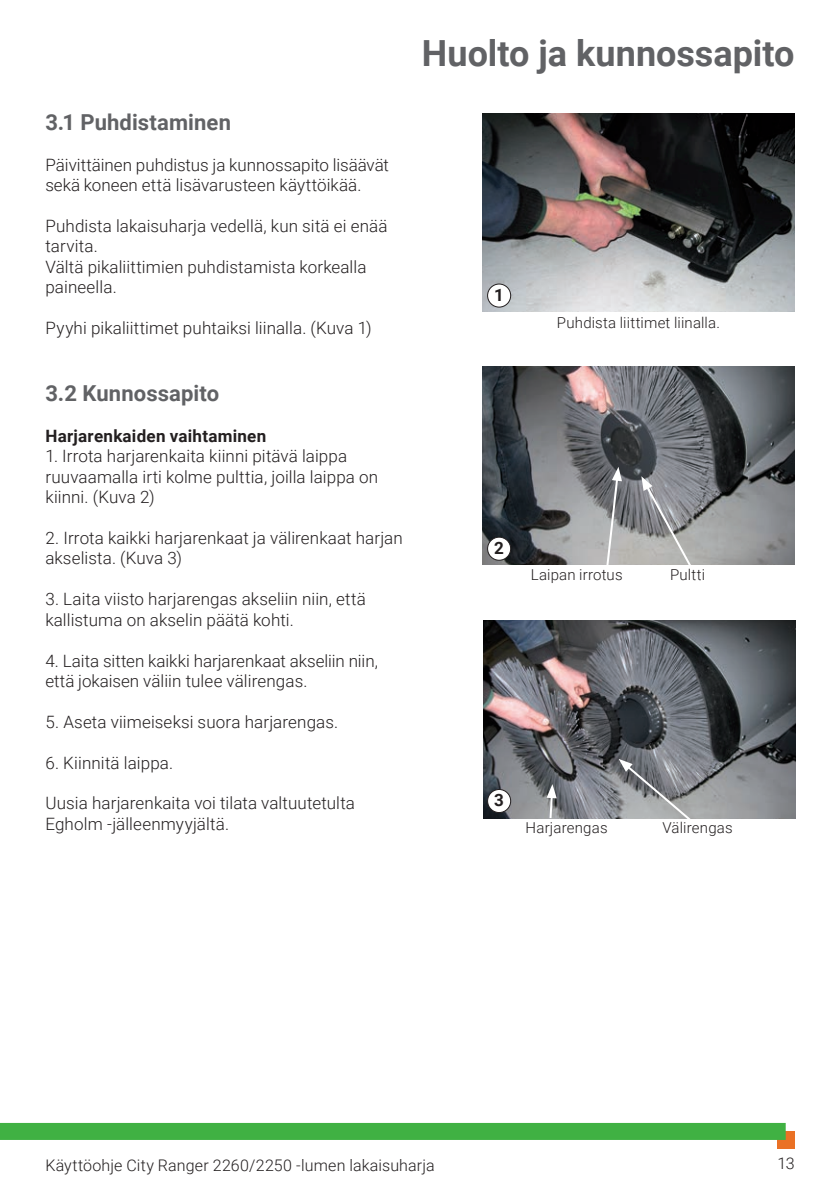
<style>
.page{position:relative;width:840px;height:1191px;background:#fff}
.page>*{position:absolute;margin:0;border:0;box-sizing:border-box;transform-origin:0 0}
.t1{font:700 36px "Roboto";color:#616265}
.t2{font:700 22px "Roboto";letter-spacing:.005em;color:#616265}
.t3{font:300 17px/20.4px "Roboto";letter-spacing:.005em;color:#231f20}
.t4{font:700 17px "Roboto";letter-spacing:.015em;color:#231f20}
.t5{font:300 16px "Roboto";letter-spacing:.01em;color:#231f20}
.t6{font:300 15px "Roboto";letter-spacing:.01em;color:#231f20}
</style>
<div class="page">
<div style="left:776px;top:1131px;width:18px;height:17px;background:#ea7125"></div>
<div style="left:0;top:1123px;width:785px;height:17px;background:#40b143"></div>
<img style="left:482px;top:366px;width:312px;height:198px">
<img style="left:482px;top:113px;width:312px;height:199px">
<img style="left:483px;top:620px;width:312px;height:199px">
<svg style="left:641px;top:476px;width:52px;height:89px;background:#9e9fa1"></svg>
<svg style="left:604px;top:467px;width:17px;height:98px;background:#9c9d9f"></svg>
<svg style="left:546px;top:784px;width:10px;height:35px"></svg>
<svg style="left:618px;top:759px;width:76px;height:60px;background:#929498"></svg>
<div style="left:487px;top:284px;width:23px;height:23px;background:#fff;border-radius:50%"></div>
<div style="left:487px;top:283px;width:24px;height:24px;border:1px solid #231f20;border-radius:50%"></div>
<div style="left:487px;top:537px;width:23px;height:23px;background:#fff;border-radius:50%"></div>
<div style="left:487px;top:536px;width:24px;height:25px;border:1px solid #231f20;border-radius:50%"></div>
<div style="left:487px;top:789px;width:23px;height:23px;background:#fff;border-radius:50%"></div>
<div style="left:487px;top:789px;width:24px;height:24px;border:1px solid #231f20;border-radius:50%"></div>
<p class="t2" style="left:45px;top:107px;width:187px">3.1 Puhdistaminen</p>
<p class="t3" style="left:45px;top:154px;width:345px">Päivittäinen puhdistus ja kunnossapito lisäävät sekä koneen että lisävarusteen käyttöikää.</p>
<p class="t3" style="left:45px;top:215px;width:343px">Puhdista lakaisuharja vedellä, kun sitä ei enää tarvita.<br>Vältä pikaliittimien puhdistamista korkealla paineella.</p>
<p class="t3" style="left:45px;top:317px;width:328px">Pyyhi pikaliittimet puhtaiksi liinalla. (Kuva 1)</p>
<p class="t2" style="left:45px;top:378px;width:175px">3.2 Kunnossapito</p>
<p class="t4" style="left:45px;top:424px;width:222px">Harjarenkaiden vaihtaminen</p>
<p class="t3" style="left:45px;top:445px;width:334px">1. Irrota harjarenkaita kiinni pitävä laippa ruuvaamalla irti kolme pulttia, joilla laippa on kiinni. (Kuva 2)</p>
<p class="t3" style="left:45px;top:527px;width:359px">2. Irrota kaikki harjarenkaat ja välirenkaat harjan akselista. (Kuva 3)</p>
<p class="t3" style="left:45px;top:588px;width:322px">3. Laita viisto harjarengas akseliin niin, että kallistuma on akselin päätä kohti.</p>
<p class="t3" style="left:45px;top:649px;width:334px">4. Laita sitten kaikki harjarenkaat akseliin niin, että jokaisen väliin tulee välirengas.</p>
<p class="t3" style="left:45px;top:711px;width:294px">5. Aseta viimeiseksi suora harjarengas.</p>
<p class="t3" style="left:45px;top:751px;width:129px">6. Kiinnitä laippa.</p>
<p class="t3" style="left:45px;top:792px;width:311px">Uusia harjarenkaita voi tilata valtuutetulta<br>Egholm -jälleenmyyjältä.</p>
<h1 class="t1" style="left:421px;top:28px;width:374px">Huolto ja kunnossapito</h1>
<p class="t4" style="left:494px;top:283px;width:11px">1</p>
<p class="t6" style="left:556px;top:312px;width:164px">Puhdista liittimet liinalla.</p>
<p class="t4" style="left:494px;top:536px;width:11px">2</p>
<p class="t6" style="left:530px;top:564px;width:93px">Laipan irrotus</p>
<p class="t6" style="left:669px;top:564px;width:37px">Pultti</p>
<p class="t4" style="left:494px;top:788px;width:11px">3</p>
<p class="t6" style="left:525px;top:817px;width:83px">Harjarengas</p>
<p class="t6" style="left:662px;top:817px;width:72px">Välirengas</p>
<p class="t5" style="left:45px;top:1154px;width:391px">Käyttöohje City Ranger 2260/2250 -lumen lakaisuharja</p>
<p class="t5" style="left:777px;top:1152px;width:19px">13</p>
</div>
